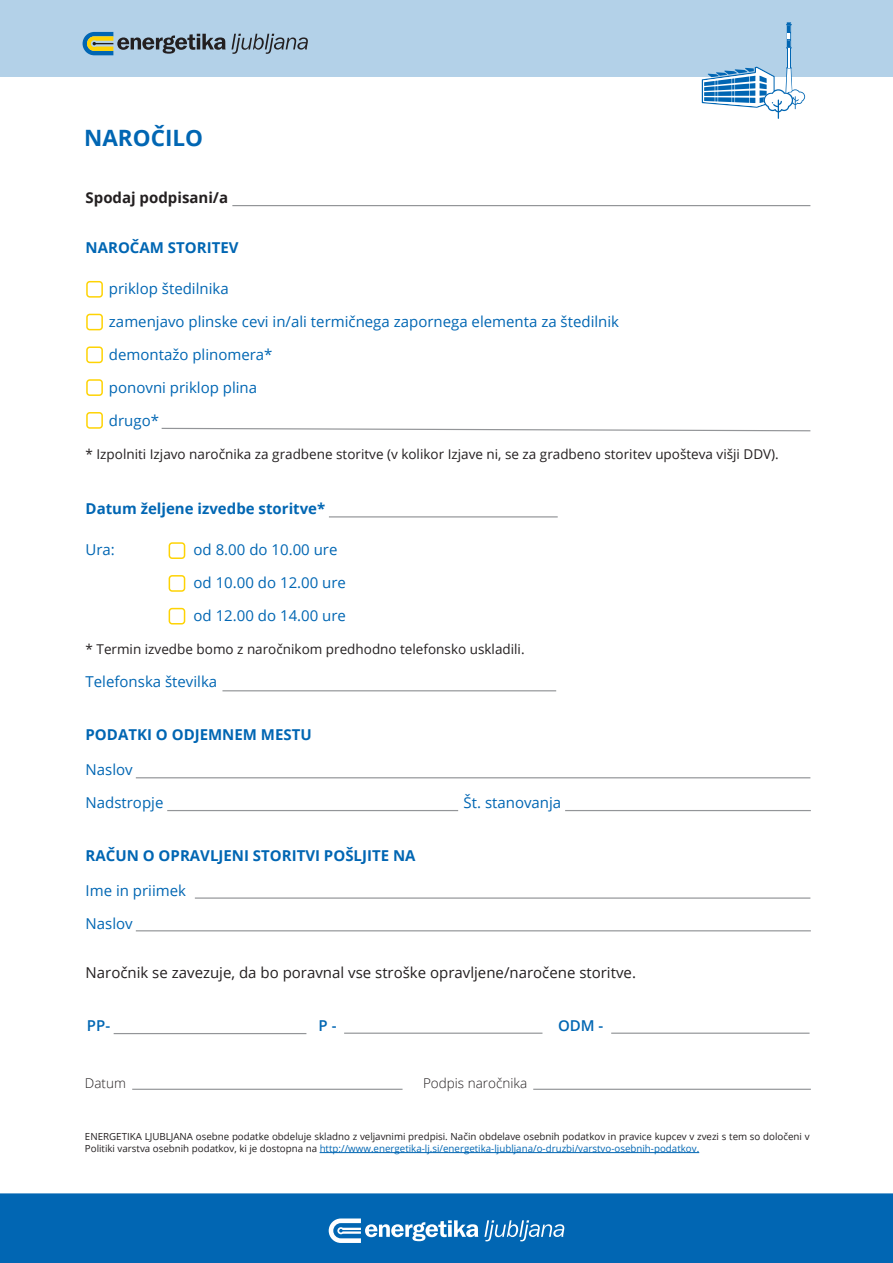
<style>
.page{position:relative;width:893px;height:1263px;background:#fff}
.page>*{position:absolute;margin:0;border:0;box-sizing:border-box;transform-origin:0 0}
.t1{font:700 22.5px "Open Sans";color:#0166b3}
.t2{font:15px "Open Sans";color:#0166b3}
.t3{font:700 15px "Open Sans";color:#0166b3}
.t4{font:15px "Open Sans";color:#231f20}
.t5{font:700 15px "Open Sans";color:#231f20}
.t6{font:600 15px "Open Sans";color:#0166b3}
.t7{font:13.5px "Open Sans";color:#231f20}
.t8{font:300 13.5px "Open Sans";color:#231f20}
.t9{font:9.75px/11.7px "Open Sans";color:#231f20}
.s1{color:#0166b3}
</style>
<div class="page">
<div style="left:0;top:0;width:893px;height:76px;background:#b3d1e8"></div>
<div style="left:0;top:1193px;width:893px;height:70px;background:#0166b3"></div>
<svg style="left:83px;top:32px;width:225px;height:23px"></svg>
<hr style="left:132px;top:1089px;width:271px;height:1px;background:#939598">
<hr style="left:533px;top:1089px;width:278px;height:1px;background:#939598">
<hr style="left:320px;top:1152px;width:379px;height:1px;background:#0166b3">
<hr style="left:232px;top:205px;width:578px;height:1px;background:#939598">
<svg style="left:161px;top:427px;width:650px;height:5px"></svg>
<div style="left:86px;top:281px;width:17px;height:17px;border:2px solid #fed304;border-radius:3px"></div>
<div style="left:86px;top:314px;width:17px;height:16px;border:2px solid #fed304;border-radius:3px"></div>
<div style="left:86px;top:346px;width:17px;height:17px;border:2px solid #fed304;border-radius:3px"></div>
<div style="left:169px;top:542px;width:16px;height:17px;border:2px solid #fed304;border-radius:3px"></div>
<div style="left:169px;top:575px;width:16px;height:17px;border:2px solid #fed304;border-radius:3px"></div>
<div style="left:169px;top:608px;width:16px;height:16px;border:2px solid #fed304;border-radius:3px"></div>
<div style="left:86px;top:379px;width:17px;height:17px;border:2px solid #fed304;border-radius:3px"></div>
<div style="left:86px;top:412px;width:17px;height:17px;border:2px solid #fed304;border-radius:3px"></div>
<hr style="left:329px;top:516px;width:229px;height:1px;background:#939598">
<hr style="left:222px;top:690px;width:334px;height:1px;background:#939598">
<hr style="left:136px;top:777px;width:674px;height:1px;background:#939598">
<hr style="left:167px;top:810px;width:291px;height:1px;background:#939598">
<hr style="left:565px;top:810px;width:246px;height:1px;background:#939598">
<hr style="left:195px;top:897px;width:615px;height:2px;background:#939598">
<hr style="left:136px;top:930px;width:675px;height:1px;background:#939598">
<hr style="left:114px;top:1033px;width:192px;height:1px;background:#939598">
<hr style="left:344px;top:1032px;width:198px;height:2px;background:#939598">
<hr style="left:611px;top:1032px;width:199px;height:2px;background:#939598">
<svg style="left:329px;top:1218px;width:235px;height:25px"></svg>
<svg style="left:702px;top:22px;width:103px;height:97px"></svg>
<h1 class="t1" style="left:84px;top:122px;width:120px">NAROČILO</h1>
<h2 class="t5" style="left:86px;top:187px;width:144px">Spodaj podpisani/a</h2>
<h2 class="t3" style="left:86px;top:237px;width:154px">NAROČAM STORITEV</h2>
<h2 class="t2" style="left:109px;top:278px;width:121px">priklop štedilnika</h2>
<h2 class="t2" style="left:109px;top:311px;width:512px">zamenjavo plinske cevi in/ali termičnega zapornega elementa za štedilnik</h2>
<h2 class="t2" style="left:109px;top:344px;width:165px">demontažo plinomera*</h2>
<h2 class="t2" style="left:109px;top:377px;width:150px">ponovni priklop plina</h2>
<h2 class="t2" style="left:109px;top:410px;width:52px">drugo*</h2>
<h3 class="t7" style="left:86px;top:444px;width:695px">* Izpolniti Izjavo naročnika za gradbene storitve (v kolikor Izjave ni, se za gradbeno storitev upošteva višji DDV).</h3>
<h2 class="t3" style="left:86px;top:498px;width:241px">Datum željene izvedbe storitve*</h2>
<h2 class="t2" style="left:86px;top:539px;width:31px">Ura:</h2>
<h2 class="t2" style="left:194px;top:539px;width:145px">od 8.00 do 10.00 ure</h2>
<h2 class="t2" style="left:194px;top:572px;width:154px">od 10.00 do 12.00 ure</h2>
<h2 class="t2" style="left:194px;top:605px;width:154px">od 12.00 do 14.00 ure</h2>
<h3 class="t7" style="left:86px;top:639px;width:441px">* Termin izvedbe bomo z naročnikom predhodno telefonsko uskladili.</h3>
<h2 class="t2" style="left:86px;top:671px;width:133px">Telefonska številka</h2>
<h2 class="t3" style="left:86px;top:724px;width:228px">PODATKI O ODJEMNEM MESTU</h2>
<h2 class="t2" style="left:86px;top:759px;width:49px">Naslov</h2>
<h2 class="t2" style="left:86px;top:792px;width:79px">Nadstropje</h2>
<h2 class="t2" style="left:464px;top:792px;width:99px">Št. stanovanja</h2>
<h2 class="t3" style="left:86px;top:845px;width:331px">RAČUN O OPRAVLJENI STORITVI POŠLJITE NA</h2>
<h2 class="t2" style="left:86px;top:880px;width:102px">Ime in priimek</h2>
<h2 class="t2" style="left:86px;top:913px;width:49px">Naslov</h2>
<h2 class="t4" style="left:86px;top:962px;width:552px">Naročnik se zavezuje, da bo poravnal vse stroške opravljene/naročene storitve.</h2>
<h2 class="t6" style="left:87px;top:1015px;width:25px">PP-</h2>
<h2 class="t6" style="left:319px;top:1015px;width:19px">P -</h2>
<h2 class="t6" style="left:558px;top:1015px;width:47px">ODM -</h2>
<h3 class="t8" style="left:85px;top:1074px;width:43px">Datum</h3>
<h3 class="t8" style="left:423px;top:1074px;width:106px">Podpis naročnika</h3>
<p class="t9" style="left:85px;top:1130px;width:726px">ENERGETIKA LJUBLJANA osebne podatke obdeluje skladno z veljavnimi predpisi. Način obdelave osebnih podatkov in pravice kupcev v zvezi s tem so določeni v<br>Politiki varstva osebnih podatkov, ki je dostopna na <span class="s1">http://www.energetika-lj.si/energetika-ljubljana/o-druzbi/varstvo-osebnih-podatkov.</span></p>
</div>
